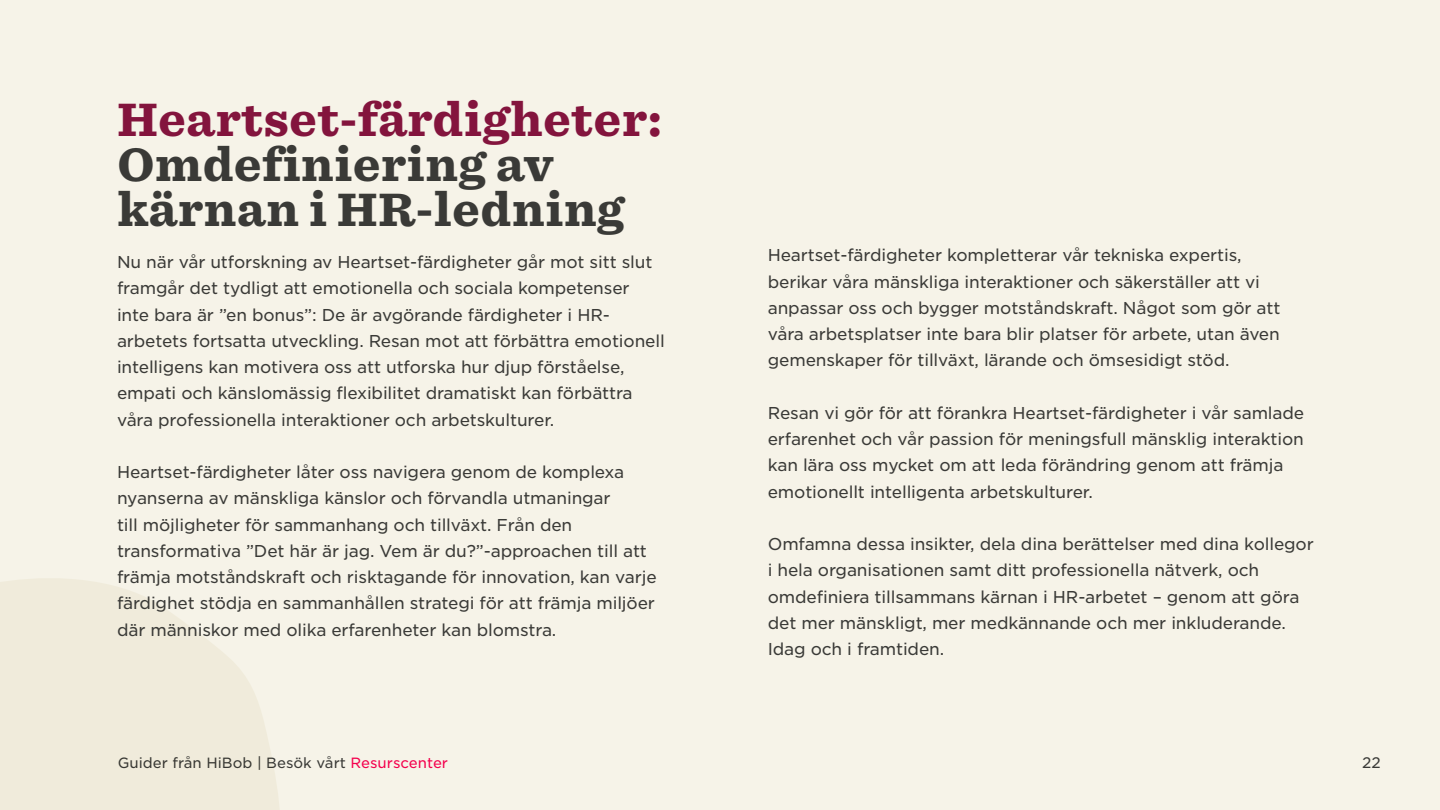
<style>
.page{position:relative;width:1440px;height:810px;background:#f6f3e8}
.page>*{position:absolute;margin:0;border:0;box-sizing:border-box;transform-origin:0 0}
.t1{font:900 45px/45px "Sentinel S Sm";color:#3a3a37}
.t2{font:900 45px "Sentinel S Sm";color:#83143d}
.t3{font:16.5px/26.2px "Gotham S Sm";letter-spacing:-.01em;color:#3a3a37}
.t4{font:14.7px "Gotham S Sm";color:#3a3a37}
.t5{font:14.25px "Gotham S Sm";color:#3a3a37}
.s1{color:#f4004d}
</style>
<div class="page">
<svg style="left:0;top:579px;width:279px;height:231px;fill:#f0ebdb"></svg>
<h1 class="t2" style="left:117px;top:84px;width:547px">Heartset-färdigheter:</h1>
<h1 class="t1" style="left:117px;top:142px;width:509px">Omdefiniering av kärnan i HR-ledning</h1>
<p class="t3" style="left:117px;top:249px;width:537px">Nu när vår utforskning av Heartset-färdigheter går mot sitt slut framgår det tydligt att emotionella och sociala kompetenser</p>
<p class="t3" style="left:117px;top:327px;width:549px">arbetets fortsatta utveckling. Resan mot att förbättra emotionell</p>
<p class="t3" style="left:117px;top:301px;width:494px">inte bara är ”en bonus :” De är avgörande färdigheter i HR-</p>
<p class="t3" style="left:117px;top:354px;width:517px">intelligens kan motivera oss att utforska hur djup förståelse, empati och känslomässig flexibilitet dramatiskt kan förbättra våra professionella interaktioner och arbetskulturer.</p>
<p class="t3" style="left:117px;top:459px;width:541px">Heartset-färdigheter låter oss navigera genom de komplexa nyanserna av mänskliga känslor och förvandla utmaningar<br>till möjligheter för sammanhang och tillväxt. Från den transformativa ”Det här är jag. Vem är du?”-approachen till att främja motståndskraft och risktagande för innovation, kan varje färdighet stödja en sammanhållen strategi för att främja miljöer där människor med olika erfarenheter kan blomstra.</p>
<p class="t5" style="left:118px;top:753px;width:332px">Guider från HiBob | Besök vårt <span class="s1">Resurscenter</span></p>
<p class="t3" style="left:768px;top:242px;width:514px">Heartset-färdigheter kompletterar vår tekniska expertis, berikar våra mänskliga interaktioner och säkerställer att vi anpassar oss och bygger motståndskraft. Något som gör att våra arbetsplatser inte bara blir platser för arbete, utan även gemenskaper för tillväxt, lärande och ömsesidigt stöd.</p>
<p class="t3" style="left:768px;top:399px;width:538px">Resan vi gör för att förankra Heartset-färdigheter i vår samlade erfarenhet och vår passion för meningsfull mänsklig interaktion kan lära oss mycket om att leda förändring genom att främja emotionellt intelligenta arbetskulturer.</p>
<p class="t3" style="left:768px;top:531px;width:548px">Omfamna dessa insikter, dela dina berättelser med dina kollegor i hela organisationen samt ditt professionella nätverk, och omdefiniera tillsammans kärnan i HR-arbetet – genom att göra det mer mänskligt, mer medkännande och mer inkluderande.<br>Idag och i framtiden.</p>
<p class="t4" style="left:1362px;top:753px;width:20px">22</p>
</div>
